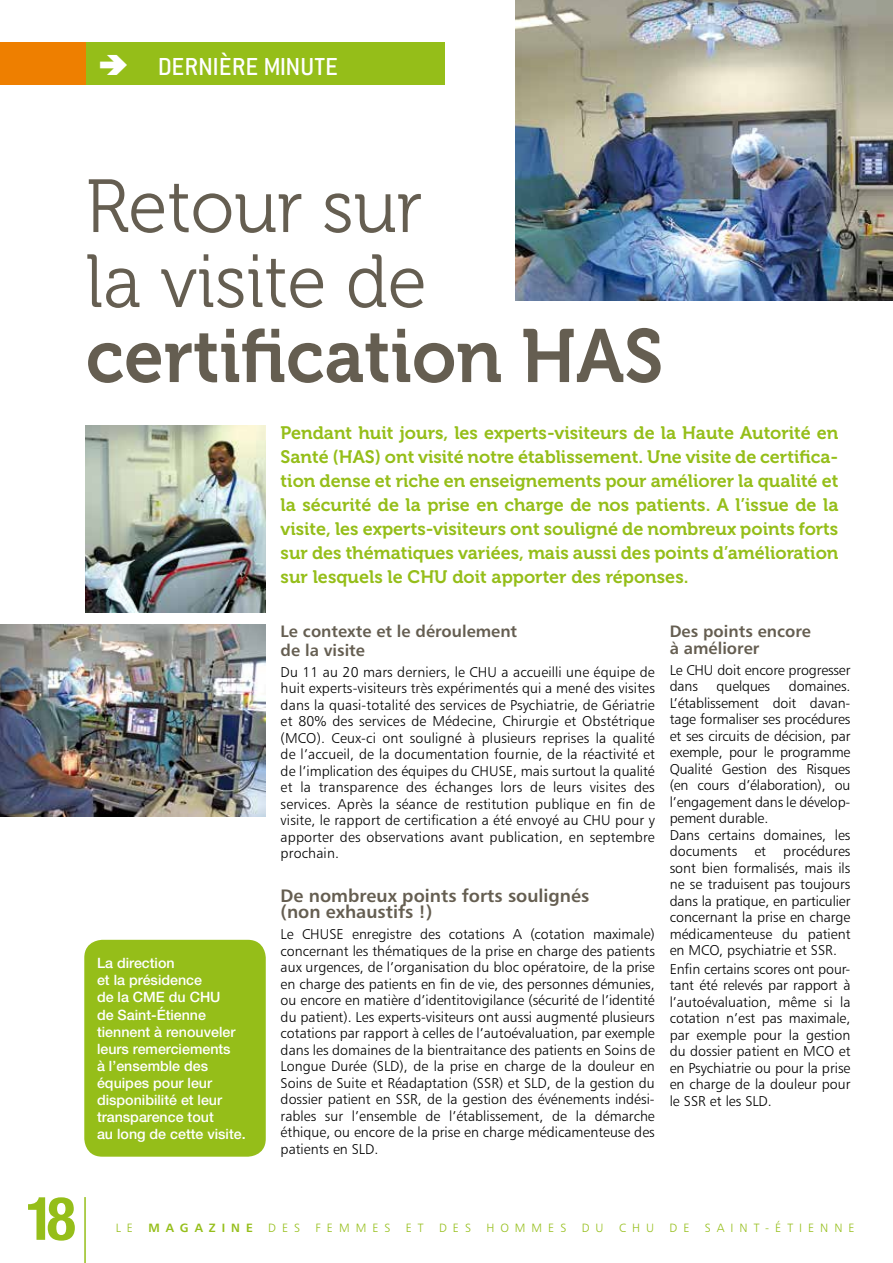
<style>
.page{position:relative;width:893px;height:1263px;background:#fff}
.page>*{position:absolute;margin:0;border:0;box-sizing:border-box;transform-origin:0 0}
.t1{font:75px/75px "Museo 300";color:#655e51;scale:.95 1}
.t2{font:75px "Museo 700";color:#655e51;scale:.95 1}
.t3{font:700 condensed 60px "Helvetica Neue";color:#95be19}
.t4{font:500 27px "Conduit ITC";color:#fff}
.t5{font:18px/24px "Museo 700";color:#95be19;text-align:justify}
.t6{font:18px/16.5px "Humanist 777 BT Bold B";color:#655e51}
.t7{font:16.5px/18.6px "Humanist 777 BT Bold B";color:#655e51}
.t8{font:14.25px/16.5px "Humanist 777 BT Light B";color:#000;text-align:justify}
.t9{font:500 14.25px/17.1px "Helvetica Neue";color:#fff}
.t10{font:12px "Humanist 777 BT Light B";letter-spacing:.5em;color:#95be19}
.t11{font:12px "Humanist 777 BT Bold B";letter-spacing:.5em;color:#95be19}
</style>
<div class="page">
<img style="left:85px;top:425px;width:181px;height:187px">
<hr style="left:84px;top:1197px;width:2px;height:66px;background:#95be19">
<div style="left:85px;top:43px;width:359px;height:42px;background:#95be19"></div>
<div style="left:0;top:43px;width:85px;height:42px;background:#ee7f00"></div>
<div style="left:84px;top:940px;width:182px;height:217px;background:#95be19;border-radius:18px"></div>
<img style="left:516px;top:0;width:377px;height:300px">
<img style="left:0;top:624px;width:266px;height:193px">
<h3 class="t4" style="left:158px;top:51px;width:182px">DERNIÈRE MINUTE</h3>
<h1 class="t1" style="left:86px;top:170px;width:361px">Retour sur la visite de</h1>
<h1 class="t2" style="left:86px;top:314px;width:609px">certification HAS</h1>
<h2 class="t3" style="left:26px;top:1182px;width:52px">18</h2>
<p class="t9" style="left:97px;top:954px;width:150px">La direction<br>et la présidence<br>de la CME du CHU<br>de Saint-Étienne tiennent à renouveler leurs remerciements<br>à l’ensemble des équipes pour leur disponibilité et leur transparence tout<br>au long de cette visite.</p>
<p class="t5" style="left:281px;top:421px;width:559px">Pendant huit jours, les experts-visiteurs de la Haute Autorité en Santé (HAS) ont visité notre établissement. Une visite de certifica&shy;tion dense et riche en enseignements pour améliorer la qualité et la sécurité de la prise en charge de nos patients. A l’issue de la visite, les experts-visiteurs ont souligné de nombreux points forts sur des thématiques variées, mais aussi des points d’amélioration sur lesquels le CHU doit apporter des réponses.</p>
<p class="t7" style="left:281px;top:622px;width:238px">Le contexte et le déroulement de la visite</p>
<p class="t8" style="left:281px;top:663px;width:376px">Du 11 au 20 mars derniers, le CHU a accueilli une équipe de huit experts-visiteurs très expérimentés qui a mené des visites dans la quasi-totalité des services de Psychiatrie, de Gériatrie et 80% des services de Médecine, Chirurgie et Obstétrique (MCO). Ceux-ci ont souligné à plusieurs reprises la qualité de l’accueil, de la documentation fournie, de la réactivité et de l’implication des équipes du CHUSE, mais surtout la qualité et la transparence des échanges lors de leurs visites des services. Après la séance de restitution publique en fin de visite, le rapport de certification a été envoyé au CHU pour y apporter des observations avant publication, en septembre prochain.</p>
<p class="t6" style="left:281px;top:887px;width:310px">De nombreux points forts soulignés (non exhaustifs !)</p>
<p class="t8" style="left:281px;top:926px;width:376px">Le CHUSE enregistre des cotations A (cotation maximale) concernant les thématiques de la prise en charge des patients aux urgences, de l’organisation du bloc opératoire, de la prise en charge des patients en fin de vie, des personnes démunies, ou encore en matière d’identitovigilance (sécurité de l’identité du patient). Les experts-visiteurs ont aussi augmenté plusieurs cotations par rapport à celles de l’autoévaluation, par exemple dans les domaines de la bientraitance des patients en Soins de Longue Durée (SLD), de la prise en charge de la douleur en Soins de Suite et Réadaptation (SSR) et SLD, de la gestion du dossier patient en SSR, de la gestion des événements indési&shy;rables sur l’ensemble de l’établissement, de la démarche éthique, ou encore de la prise en charge médicamenteuse des patients en SLD.</p>
<p class="t7" style="left:670px;top:623px;width:143px;line-height:16.5px">Des points encore à améliorer</p>
<p class="t8" style="left:670px;top:661px;width:182px">Le CHU doit encore progresser dans</p>
<p class="t8" style="left:670px;top:678px;width:182px;text-align:left;text-indent:119px">domaines.<br>L’établissement doit davan&shy;tage formaliser ses procédures et ses circuits de décision, par exemple, pour le programme<br>Qualité Gestion des Risques (en cours d’élaboration), ou l’engagement dans le dévelop&shy;pement durable.<br>Dans certains domaines, les documents et procédures sont bien formalisés, mais ils ne se traduisent pas toujours dans la pratique, en particulier concernant la prise en charge médicamenteuse du patient en MCO, psychiatrie et SSR.</p>
<p class="t8" style="left:670px;top:960px;width:182px">Enfin certains scores ont pour&shy;tant été relevés par rapport à l’autoévaluation, même si la cotation n’est pas maximale, par exemple pour la gestion du dossier patient en MCO et en Psychiatrie ou pour la prise en charge de la douleur pour le SSR et les SLD.</p>
<p class="t8" style="left:717px;top:678px;width:55px">quelques</p>
<p class="t10" style="left:116px;top:1221px;width:19px">L E</p>
<p class="t11" style="left:148px;top:1220px;width:106px">MAGAZINE</p>
<p class="t10" style="left:268px;top:1221px;width:33px">DES</p>
<p class="t10" style="left:316px;top:1221px;width:76px">FEMMES</p>
<p class="t10" style="left:406px;top:1221px;width:19px">E T</p>
<p class="t10" style="left:439px;top:1221px;width:33px">DES</p>
<p class="t10" style="left:486px;top:1221px;width:81px">HOMMES</p>
<p class="t10" style="left:582px;top:1221px;width:24px">D U</p>
<p class="t10" style="left:619px;top:1221px;width:37px">CHU</p>
<p class="t10" style="left:670px;top:1221px;width:21px">D E</p>
<p class="t10" style="left:705px;top:1221px;width:151px">SAINT-ÉTIENNE</p>
</div>
